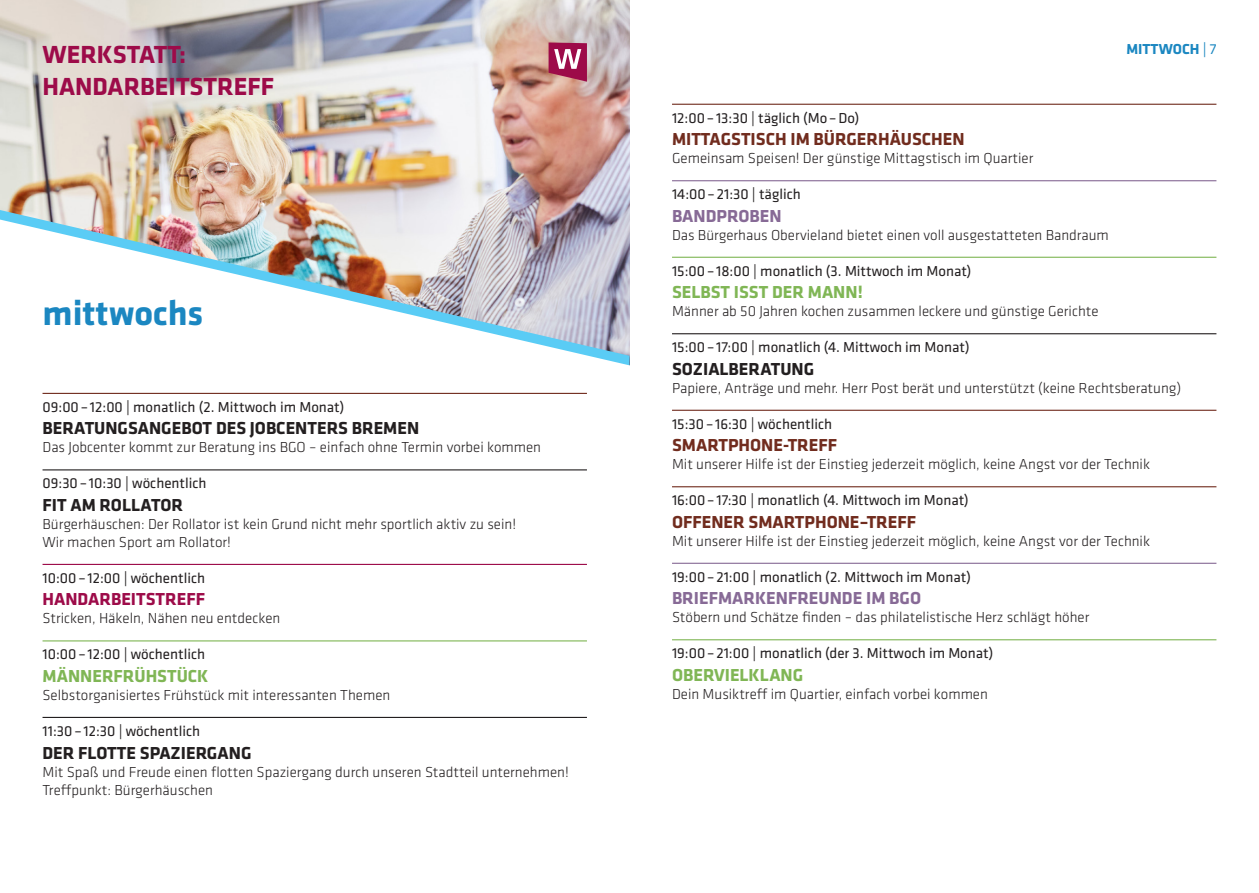
<style>
.page{position:relative;width:1259px;height:893px;background:#fff}
.page>*{position:absolute;margin:0;border:0;box-sizing:border-box;transform-origin:0 0}
.t1{font:700 36px "Klavika";color:#1b87c1}
.t2{font:700 25.65px "Klavika";color:#9d0b49}
.t3{font:700 18px "Klavika";color:#231f20}
.t4{font:700 18px "Klavika";color:#712c1e}
.t5{font:700 18px "Klavika";color:#80b655}
.t6{font:700 18px "Klavika";color:#876a96}
.t7{font:700 18px "Klavika";color:#9d0b49}
.t8{font:300 15px/18px "Klavika";color:#231f20}
.t9{font:15px "Klavika";color:#231f20}
.t10{font:700 15px "Klavika";color:#1b87c1}
.s1{font-weight:400}
</style>
<div class="page">
<img style="left:0;top:0;width:629px;height:210px">
<img style="left:0;top:210px;width:629px;height:10px">
<svg style="left:2px;top:220px;width:628px;height:345px"></svg>
<hr style="left:43px;top:393px;width:544px;height:1px;background:#712c1e">
<hr style="left:43px;top:469px;width:544px;height:1px;background:#231f20">
<hr style="left:43px;top:564px;width:544px;height:1px;background:#9d0b49">
<hr style="left:43px;top:640px;width:544px;height:1px;background:#80b655">
<hr style="left:43px;top:717px;width:544px;height:1px;background:#231f20">
<hr style="left:672px;top:104px;width:544px;height:1px;background:#712c1e">
<hr style="left:672px;top:180px;width:544px;height:1px;background:#876a96">
<hr style="left:672px;top:257px;width:544px;height:1px;background:#80b655">
<hr style="left:672px;top:333px;width:544px;height:1px;background:#231f20">
<hr style="left:672px;top:410px;width:544px;height:1px;background:#712c1e">
<hr style="left:672px;top:486px;width:544px;height:1px;background:#712c1e">
<hr style="left:672px;top:563px;width:544px;height:1px;background:#876a96">
<hr style="left:672px;top:639px;width:544px;height:1px;background:#80b655">
<svg style="left:548px;top:43px;width:39px;height:39px;background:#b64b73"></svg>
<p class="t2" style="left:43px;top:36px;width:145px">WERKSTATT:</p>
<p class="t2" style="left:43px;top:68px;width:233px">HANDARBEITSTREFF</p>
<p class="t1" style="left:43px;top:287px;width:162px">mittwochs</p>
<p class="t9" style="left:43px;top:397px;width:303px">09:00– 12:00 | monatlich (2. Mittwoch im Monat)</p>
<p class="t3" style="left:43px;top:415px;width:378px">BERATUNGSANGEBOT DES JOBCENTERS BREMEN</p>
<p class="t8" style="left:43px;top:438px;width:500px">Das Jobcenter kommt zur Beratung ins BGO – einfach ohne Termin vorbei kommen</p>
<p class="t9" style="left:43px;top:474px;width:166px">09:30– 10:30 | wöchentlich</p>
<p class="t3" style="left:43px;top:492px;width:142px">FIT AM ROLLATOR</p>
<p class="t8" style="left:43px;top:515px;width:475px">Bürgerhäuschen: Der Rollator ist kein Grund nicht mehr sportlich aktiv zu sein!</p>
<p class="t8" style="left:43px;top:533px;width:190px">Wir machen Sport am Rollator!</p>
<p class="t9" style="left:43px;top:568px;width:164px">10:00– 12:00 | wöchentlich</p>
<p class="t7" style="left:43px;top:586px;width:164px">HANDARBEITSTREFF</p>
<p class="t8" style="left:43px;top:609px;width:239px">Stricken, Häkeln, Nähen neu entdecken</p>
<p class="t9" style="left:43px;top:645px;width:164px">10:00– 12:00 | wöchentlich</p>
<p class="t5" style="left:43px;top:663px;width:167px">MÄNNERFRÜHSTÜCK</p>
<p class="t8" style="left:43px;top:686px;width:349px">Selbstorganisiertes Frühstück mit interessanten Themen</p>
<p class="t9" style="left:43px;top:721px;width:159px">11:30– 12:30 | wöchentlich</p>
<p class="t3" style="left:43px;top:739px;width:210px">DER FLOTTE SPAZIERGANG</p>
<p class="t8" style="left:43px;top:762px;width:528px">Mit Spaß und Freude einen flotten Spaziergang durch unseren Stadtteil unternehmen!<br>Treffpunkt: Bürgerhäuschen</p>
<p class="t10" style="left:1126px;top:38px;width:92px">MITTWOCH <span class="s1">| 7</span></p>
<p class="t9" style="left:672px;top:108px;width:189px">12:00– 13:30 | täglich (Mo–Do)</p>
<p class="t4" style="left:672px;top:126px;width:294px">MITTAGSTISCH IM BÜRGERHÄUSCHEN</p>
<p class="t8" style="left:672px;top:149px;width:363px">Gemeinsam Speisen! Der günstige Mittagstisch im Quartier</p>
<p class="t9" style="left:672px;top:185px;width:130px">14:00– 21:30 | täglich</p>
<p class="t6" style="left:672px;top:203px;width:111px">BANDPROBEN</p>
<p class="t8" style="left:672px;top:226px;width:438px">Das Bürgerhaus Obervieland bietet einen voll ausgestatteten Bandraum</p>
<p class="t9" style="left:672px;top:261px;width:301px">15:00– 18:00 | monatlich (3. Mittwoch im Monat)</p>
<p class="t5" style="left:672px;top:279px;width:192px">SELBST ISST DER MANN!</p>
<p class="t8" style="left:672px;top:302px;width:428px">Männer ab 50 Jahren kochen zusammen leckere und günstige Gerichte</p>
<p class="t9" style="left:672px;top:338px;width:299px">15:00– 17:00 | monatlich (4. Mittwoch im Monat)</p>
<p class="t3" style="left:672px;top:356px;width:144px">SOZIALBERATUNG</p>
<p class="t8" style="left:672px;top:379px;width:510px">Papiere, Anträge und mehr. Herr Post berät und unterstützt (keine Rechtsberatung)</p>
<p class="t9" style="left:672px;top:414px;width:162px">15:30– 16:30 | wöchentlich</p>
<p class="t4" style="left:672px;top:432px;width:167px">SMARTPHONE-TREFF</p>
<p class="t8" style="left:672px;top:455px;width:479px">Mit unserer Hilfe ist der Einstieg jederzeit möglich, keine Angst vor der Technik</p>
<p class="t9" style="left:672px;top:491px;width:298px">16:00– 17:30 | monatlich (4. Mittwoch im Monat)</p>
<p class="t4" style="left:672px;top:509px;width:246px">OFFENER SMARTPHONE–TREFF</p>
<p class="t8" style="left:672px;top:532px;width:479px">Mit unserer Hilfe ist der Einstieg jederzeit möglich, keine Angst vor der Technik</p>
<p class="t9" style="left:672px;top:567px;width:300px">19:00– 21:00 | monatlich (2. Mittwoch im Monat)</p>
<p class="t6" style="left:672px;top:585px;width:251px">BRIEFMARKENFREUNDE IM BGO</p>
<p class="t8" style="left:672px;top:608px;width:419px">Stöbern und Schätze finden – das philatelistische Herz schlägt höher</p>
<p class="t9" style="left:672px;top:644px;width:323px">19:00– 21:00 | monatlich (der 3. Mittwoch im Monat)</p>
<p class="t5" style="left:672px;top:662px;width:133px">OBERVIELKLANG</p>
<p class="t8" style="left:672px;top:685px;width:317px">Dein Musiktreff im Quartier, einfach vorbei kommen</p>
</div>
